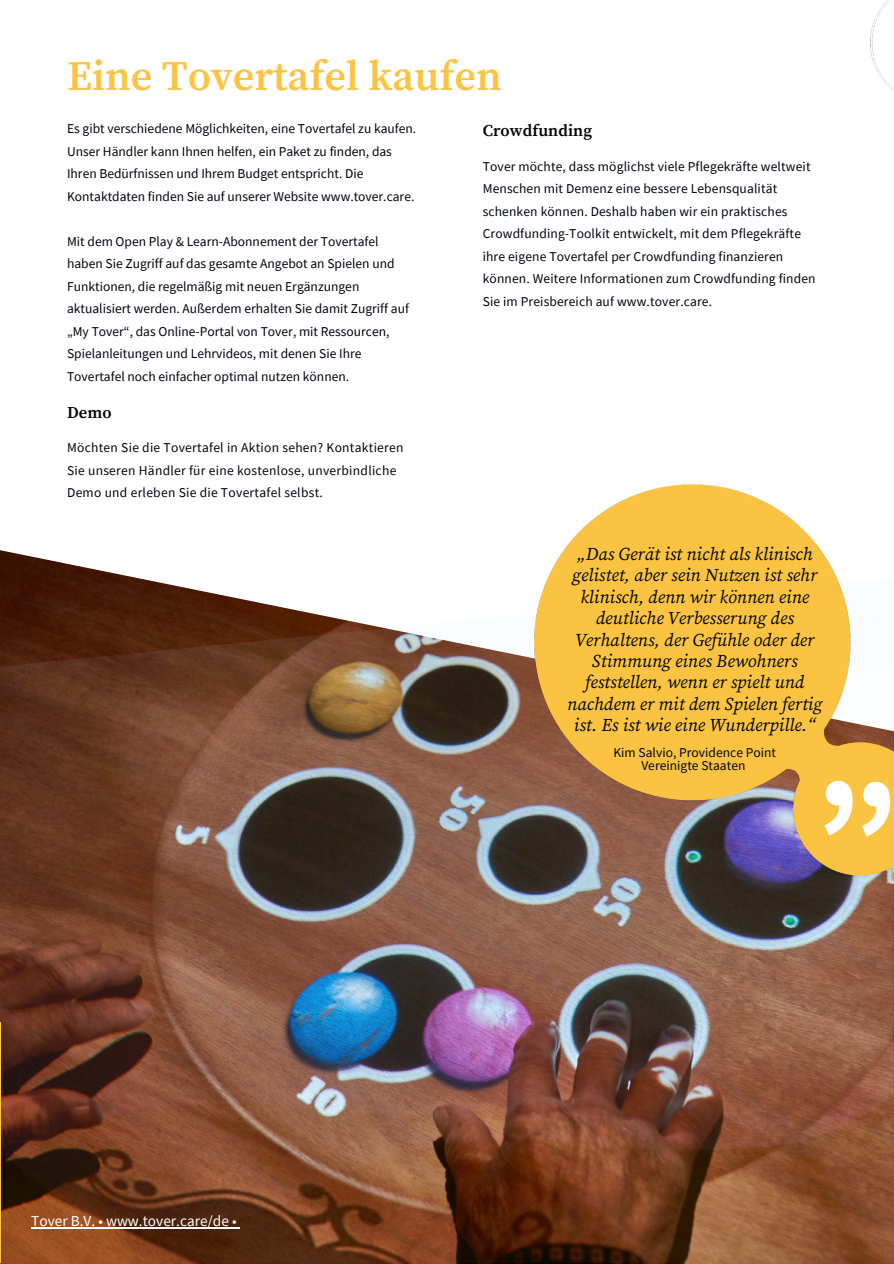
<style>
.page{position:relative;width:894px;height:1264px;background:#fff}
.page>*{position:absolute;margin:0;border:0;box-sizing:border-box;transform-origin:0 0}
.t1{font:600 42px "Source Serif Pro";color:#fcc442}
.t2{font:italic 18px/21.3px "Source Serif Pro";color:#01050c;text-align:center}
.t3{font:600 16.5px "Source Serif Pro";letter-spacing:.005em;color:#000}
.t4{font:15.3px "Source Sans Pro";color:#fff}
.t5{font:13.5px/22.5px "Source Sans Pro";color:#01050c}
.t6{font:13.5px/22.5px "Source Sans Pro";letter-spacing:.02em;color:#01050c}
</style>
<div class="page">
<img style="left:0;top:578px;width:892px;height:685px">
<hr style="left:0;top:1022px;width:1px;height:241px;background:#fcc442">
<img style="left:526px;top:484px;width:367px;height:398px">
<img style="left:870px;top:0;width:23px;height:90px">
<hr style="left:31px;top:1226px;width:206px;height:1px;background:#fff">
<p class="t1" style="left:67px;top:52px;width:436px">Eine Tovertafel kaufen</p>
<h1 class="t5" style="left:67px;top:117px;width:350px">Es gibt verschiedene Möglichkeiten, eine Tovertafel zu kaufen.<br>Unser Händler kann Ihnen helfen, ein Paket zu finden, das Ihren Bedürfnissen und Ihrem Budget entspricht. Die Kontaktdaten finden Sie auf unserer Website www.tover.care.</h1>
<p class="t5" style="left:67px;top:230px;width:343px">Mit dem Open Play &amp; Learn-Abonnement der Tovertafel haben Sie Zugriff auf das gesamte Angebot an Spielen und Funktionen, die regelmäßig mit neuen Ergänzungen aktualisiert werden. Außerdem erhalten Sie damit Zugriff auf „My Tover“, das Online-Portal von Tover, mit Ressourcen, Spielanleitungen und Lehrvideos, mit denen Sie Ihre Tovertafel noch einfacher optimal nutzen können.</p>
<h2 class="t3" style="left:67px;top:402px;width:46px">Demo</h2>
<p class="t6" style="left:67px;top:436px;width:338px">Möchten Sie die Tovertafel in Aktion sehen? Kontaktieren<br>Sie unseren Händler für eine kostenlose, unverbindliche<br>Demo und erleben Sie die Tovertafel selbst.</p>
<p class="t3" style="left:482px;top:121px;width:111px">Crowdfunding</p>
<h2 class="t5" style="left:482px;top:154px;width:334px">Tover möchte, dass möglichst viele Pflegekräfte weltweit Menschen mit Demenz eine bessere Lebensqualität schenken können. Deshalb haben wir ein praktisches Crowdfunding-Toolkit entwickelt, mit dem Pflegekräfte ihre eigene Tovertafel per Crowdfunding finanzieren können. Weitere Informationen zum Crowdfunding finden Sie im Preisbereich auf www.tover.care.</h2>
<h3 class="t2" style="left:567px;top:544px;width:256px">„Das Gerät ist nicht als klinisch gelistet, aber sein Nutzen ist sehr klinisch, denn wir können eine deutliche Verbesserung des<br>Verhaltens, der Gefühle oder der<br>Stimmung eines Bewohners feststellen, wenn er spielt und nachdem er mit dem Spielen fertig ist. Es ist wie eine Wunderpille.“</h3>
<p class="t5" style="left:613px;top:745px;width:164px;line-height:13.5px;text-align:center">Kim Salvio, Providence Point<br>Vereinigte Staaten</p>
<p class="t4" style="left:31px;top:1210px;width:207px">Tover B.V. • www.tover.care/de •</p>
</div>
